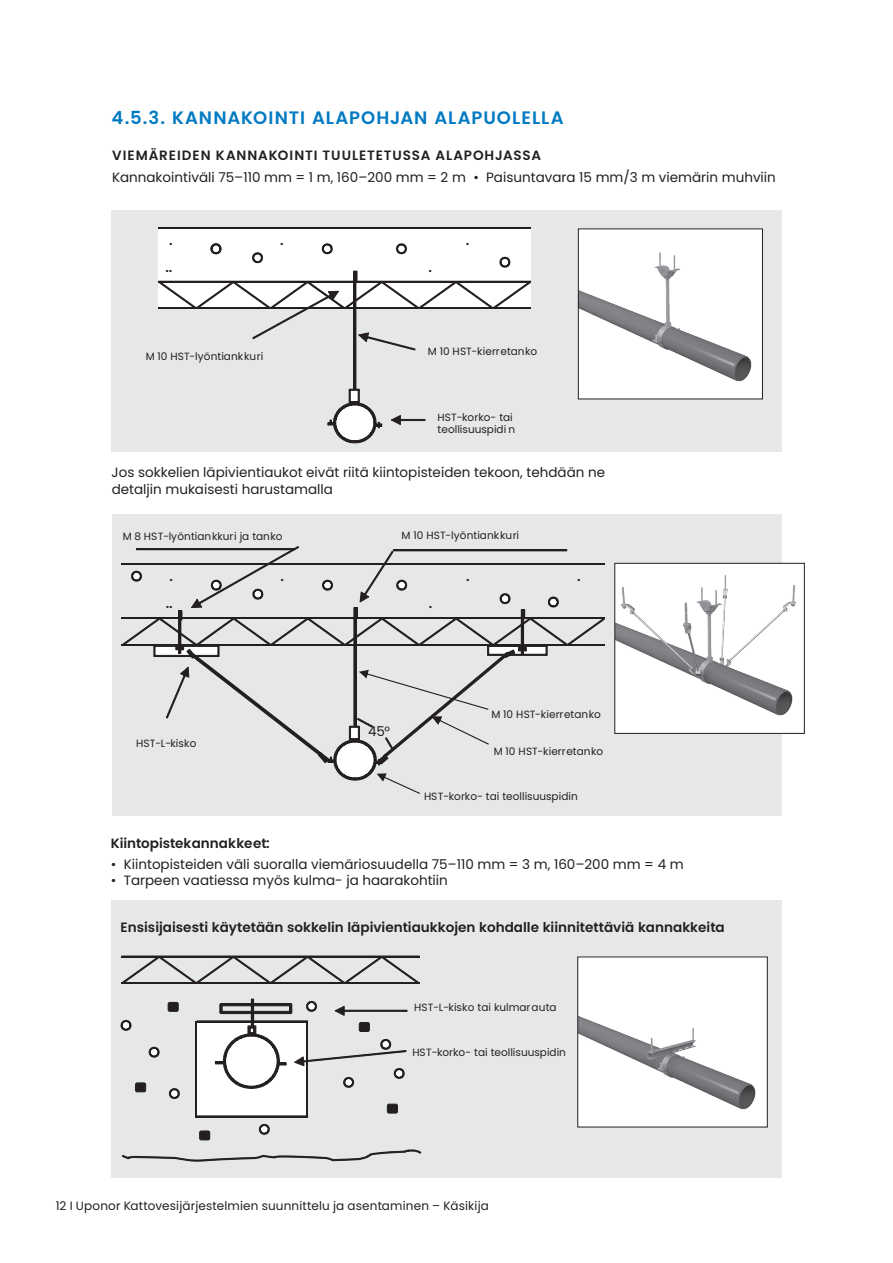
<style>
.page{position:relative;width:893px;height:1263px;background:#fff}
.page>*{position:absolute;margin:0;border:0;box-sizing:border-box;transform-origin:0 0}
.Väliotsikot_X_x{font:600 18px "Poppins";letter-spacing:.05em;color:#007ac2}
.t1{font:13.5px/16.8px "Poppins";color:#231f20}
.Väliotsikot_X_x_x{font:600 13.5px "Poppins";color:#231f20}
.Väliotsikot_X_x_x-2{font:600 13.5px "Poppins";letter-spacing:.065em;color:#231f20}
.t2{font:12px "Poppins";letter-spacing:.015em;color:#231f20}
.t3{font:10.5px/12px "Poppins";color:#231f20}
</style>
<div class="page">
<div style="left:112px;top:515px;width:670px;height:301px;background:#e6e7e9"></div>
<div style="left:112px;top:900px;width:670px;height:278px;background:#e6e7e9"></div>
<div style="left:112px;top:211px;width:670px;height:241px;background:#e6e7e9"></div>
<div style="left:615px;top:563px;width:189px;height:170px;background:#fff"></div>
<img style="left:617px;top:575px;width:180px;height:141px">
<div style="left:615px;top:563px;width:189px;height:171px;border:1px solid #231f20"></div>
<div style="left:578px;top:957px;width:189px;height:170px;background:#fff"></div>
<img style="left:580px;top:1016px;width:176px;height:94px">
<div style="left:578px;top:229px;width:184px;height:170px;background:#fff"></div>
<img style="left:580px;top:252px;width:172px;height:130px">
<div style="left:578px;top:229px;width:185px;height:170px;border:1px solid #231f20"></div>
<div style="left:159px;top:228px;width:372px;height:81px;background:#fff"></div>
<hr style="left:159px;top:227px;width:372px;height:1px;background:#231f20">
<hr style="left:159px;top:228px;width:372px;height:1px;background:#231f20">
<hr style="left:159px;top:281px;width:372px;height:1px;background:#231f20">
<hr style="left:159px;top:308px;width:372px;height:1px;background:#231f20">
<div style="left:353px;top:280px;width:3px;height:110px;border:1px solid #231f20"></div>
<svg style="left:328px;top:389px;width:54px;height:55px"></svg>
<svg style="left:159px;top:243px;width:371px;height:107px"></svg>
<svg style="left:391px;top:415px;width:34px;height:10px"></svg>
<div style="left:196px;top:1021px;width:112px;height:96px;background:#fff"></div>
<hr style="left:195px;top:1021px;width:1px;height:96px;background:#231f20">
<hr style="left:196px;top:1021px;width:1px;height:96px;background:#231f20">
<hr style="left:307px;top:1022px;width:1px;height:95px;background:#231f20">
<hr style="left:121px;top:956px;width:299px;height:1px;background:#231f20">
<hr style="left:121px;top:982px;width:298px;height:1px;background:#231f20">
<hr style="left:121px;top:983px;width:299px;height:1px;background:#231f20">
<hr style="left:197px;top:1020px;width:111px;height:1px;background:#231f20">
<hr style="left:197px;top:1021px;width:111px;height:1px;background:#231f20">
<hr style="left:197px;top:1115px;width:111px;height:1px;background:#231f20">
<hr style="left:197px;top:1116px;width:111px;height:1px;background:#231f20">
<svg style="left:120px;top:1019px;width:12px;height:12px"></svg>
<svg style="left:168px;top:1088px;width:12px;height:11px"></svg>
<svg style="left:148px;top:1046px;width:12px;height:12px"></svg>
<svg style="left:306px;top:1000px;width:11px;height:12px"></svg>
<svg style="left:199px;top:1130px;width:11px;height:10px"></svg>
<svg style="left:168px;top:1002px;width:11px;height:10px"></svg>
<svg style="left:135px;top:1082px;width:11px;height:10px"></svg>
<svg style="left:387px;top:1104px;width:11px;height:9px"></svg>
<svg style="left:258px;top:1123px;width:12px;height:12px"></svg>
<svg style="left:215px;top:1025px;width:71px;height:64px"></svg>
<svg style="left:219px;top:1003px;width:73px;height:11px"></svg>
<div style="left:251px;top:999px;width:3px;height:27px;border:1px solid #231f20"></div>
<svg style="left:122px;top:1149px;width:299px;height:13px"></svg>
<svg style="left:334px;top:1006px;width:73px;height:10px"></svg>
<svg style="left:294px;top:1022px;width:113px;height:66px"></svg>
<svg style="left:122px;top:957px;width:297px;height:25px"></svg>
<svg style="left:122px;top:546px;width:483px;height:248px"></svg>
<p class="Väliotsikot_X_x" style="left:112px;top:107px;width:454px">4.5.3. KANNAKOINTI ALAPOHJAN ALAPUOLELLA</p>
<p class="Väliotsikot_X_x_x-2" style="left:112px;top:147px;width:430px">VIEMÄREIDEN KANNAKOINTI TUULETETUSSA ALAPOHJASSA</p>
<p class="t1" style="left:112px;top:169px;width:665px">Kannakointiväli 75–110 mm = 1 m, 160–200 mm = 2 m • Paisuntavara 15 mm/3 m viemärin muhviin</p>
<p class="Väliotsikot_X_x_x" style="left:169px;top:232px;width:5px">.</p>
<p class="Väliotsikot_X_x_x" style="left:280px;top:232px;width:5px">.</p>
<p class="Väliotsikot_X_x_x" style="left:466px;top:232px;width:5px">.</p>
<p class="Väliotsikot_X_x_x" style="left:165px;top:259px;width:9px">..</p>
<p class="Väliotsikot_X_x_x" style="left:429px;top:259px;width:5px">.</p>
<p class="t3" style="left:146px;top:350px;width:119px">M 10 HST-lyöntiankkuri</p>
<p class="t3" style="left:428px;top:346px;width:111px">M 10 HST-kierretanko</p>
<p class="t3" style="left:437px;top:411px;width:79px">HST-korko- tai teollisuuspidi n</p>
<p class="t1" style="left:112px;top:464px;width:495px">Jos sokkelien läpivientiaukot eivät riitä kiintopisteiden tekoon, tehdään ne detaljin mukaisesti harustamalla</p>
<p class="t3" style="left:123px;top:531px;width:161px">M 8 HST-lyöntiankkuri ja tanko</p>
<p class="t3" style="left:402px;top:529px;width:119px">M 10 HST-lyöntiankkuri</p>
<p class="Väliotsikot_X_x_x" style="left:169px;top:568px;width:5px">.</p>
<p class="Väliotsikot_X_x_x" style="left:281px;top:568px;width:5px">.</p>
<p class="Väliotsikot_X_x_x" style="left:466px;top:568px;width:5px">.</p>
<p class="Väliotsikot_X_x_x" style="left:577px;top:568px;width:5px">.</p>
<p class="Väliotsikot_X_x_x" style="left:166px;top:595px;width:9px">..</p>
<p class="Väliotsikot_X_x_x" style="left:429px;top:595px;width:5px">.</p>
<p class="t3" style="left:136px;top:737px;width:62px">HST-L-kisko</p>
<p class="t1" style="left:368px;top:723px;width:23px">45°</p>
<p class="t3" style="left:491px;top:709px;width:111px">M 10 HST-kierretanko</p>
<p class="t3" style="left:494px;top:745px;width:111px">M 10 HST-kierretanko</p>
<p class="t3" style="left:424px;top:790px;width:155px">HST-korko- tai teollisuuspidin</p>
<p class="Väliotsikot_X_x_x" style="left:111px;top:835px;width:160px">Kiintopistekannakkeet:</p>
<p class="t1" style="left:111px;top:856px;width:574px">• Kiintopisteiden väli suoralla viemäriosuudella 75–110 mm = 3 m, 160–200 mm = 4 m</p>
<p class="t1" style="left:111px;top:872px;width:338px">• Tarpeen vaatiessa myös kulma- ja haarakohtiin</p>
<p class="Väliotsikot_X_x_x" style="left:121px;top:920px;width:606px">Ensisijaisesti käytetään sokkelin läpivientiaukkojen kohdalle kiinnitettäviä kannakkeita</p>
<p class="t3" style="left:414px;top:1001px;width:144px">HST-L-kisko tai kulmarauta</p>
<p class="t3" style="left:412px;top:1046px;width:155px">HST-korko- tai teollisuuspidin</p>
<p class="t2" style="left:56px;top:1199px;width:435px">12 I Uponor Kattovesijärjestelmien suunnittelu ja asentaminen – Käsikija</p>
</div>
